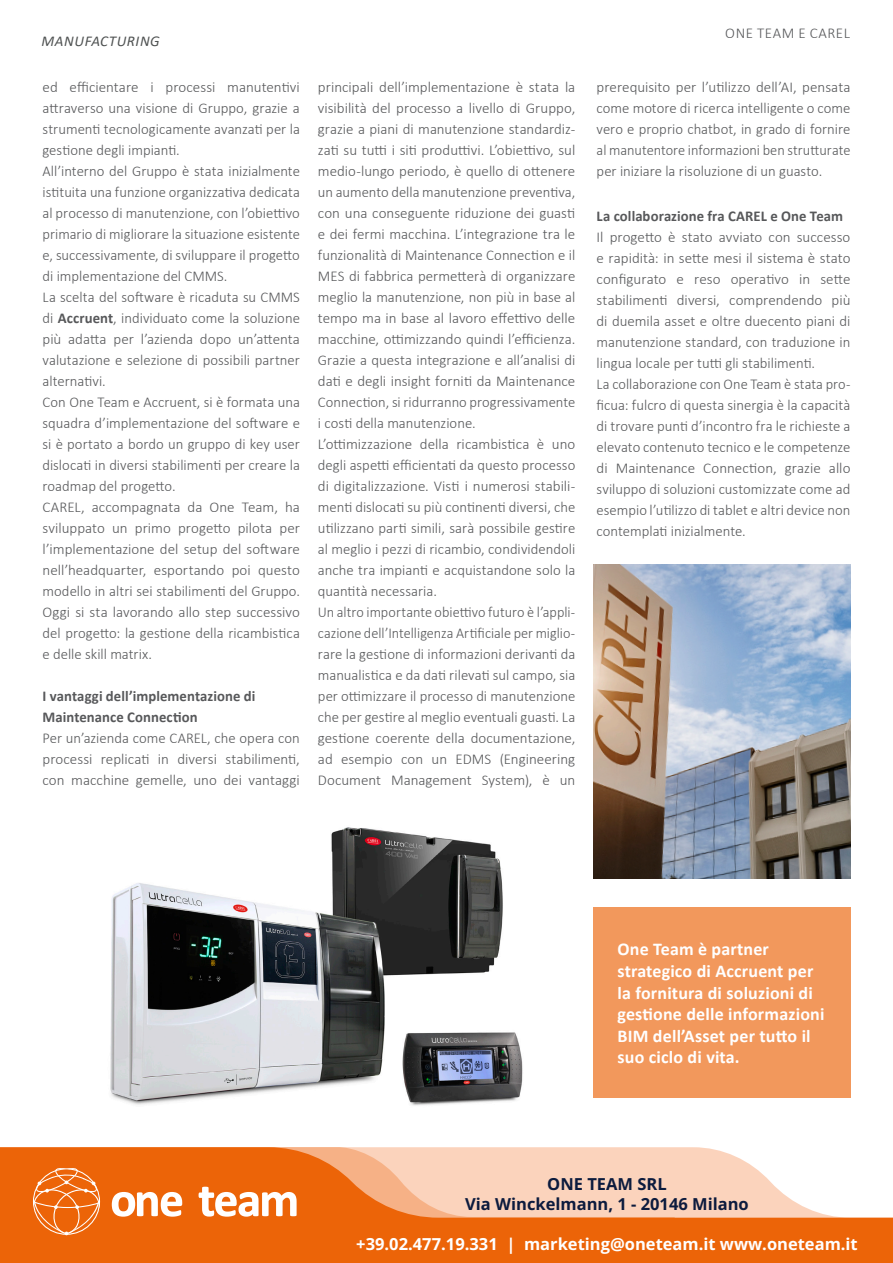
<style>
.page{position:relative;width:893px;height:1263px;background:#fff}
.page>*{position:absolute;margin:0;border:0;box-sizing:border-box;transform-origin:0 0}
.t1{font:700 18px/21.6px "Calibri";letter-spacing:.01em;color:#fff}
.Didascalia_pt8{font:700 16.5px "Open Sans";color:#fff}
.Didascalia_pt8-2{font:700 16.5px/19.8px "Open Sans";color:#0c1b3e;text-align:center}
.t2{font:300 15px/21px "Calibri";color:#57585a;text-align:justify}
.t3{font:300 15px/21px "Calibri";color:#57585a;text-align:justify;scale:.95 1}
.t4{font:300 15px/21px "Calibri";color:#57585a;text-align:justify;scale:.96 1}
.t5{font:700 15px "Calibri";letter-spacing:.005em;color:#57585a}
.t6{font:300 15px "Calibri";letter-spacing:.04em;color:#57585a}
.t7{font:italic 15px "Calibri";letter-spacing:.04em;color:#4f5252}
.s1{font-weight:700}
</style>
<div class="page">
<svg style="left:0;top:1147px;width:893px;height:116px;background:#f29355"></svg>
<div style="left:593px;top:907px;width:257px;height:191px;background:#f2985c"></div>
<svg style="left:112px;top:1192px;width:70px;height:25px"></svg>
<svg style="left:199px;top:1187px;width:98px;height:30px"></svg>
<svg style="left:33px;top:1167px;width:67px;height:68px;background:#ee7d30"></svg>
<img style="left:593px;top:565px;width:257px;height:314px">
<img style="left:110px;top:827px;width:413px;height:279px">
<p class="t7" style="left:42px;top:30px;width:120px">MANUFACTURING</p>
<p class="t2" style="left:43px;top:77px;width:259px">ed efficientare i processi manutentivi attraverso una visione di Gruppo, grazie a strumenti tecnologicamente avanzati per la gestione degli impianti.</p>
<p class="t2" style="left:43px;top:161px;width:259px">All’interno del Gruppo è stata inizialmente istituita una funzione organizzativa dedicata al processo di manutenzione, con l’obiettivo primario di migliorare la situazione esistente e, successivamente, di sviluppare il progetto di implementazione del CMMS.</p>
<p class="t2" style="left:43px;top:287px;width:259px">La scelta del software è ricaduta su CMMS di <span class="s1">Accruent</span>, individuato come la soluzione più adatta per l’azienda dopo un’attenta valutazione e selezione di possibili partner alternativi.</p>
<p class="t2" style="left:43px;top:392px;width:259px">Con One Team e Accruent, si è formata una squadra d’implementazione del software e si è portato a bordo un gruppo di key user dislocati in diversi stabilimenti per creare la roadmap del progetto.</p>
<p class="t2" style="left:43px;top:497px;width:259px">CAREL, accompagnata da One Team, ha sviluppato un primo progetto pilota per l’implementazione del setup del software nell’headquarter, esportando poi questo modello in altri sei stabilimenti del Gruppo.<br>Oggi si sta lavorando allo step successivo del progetto: la gestione della ricambistica e delle skill matrix.</p>
<p class="t5" style="left:43px;top:686px;width:214px">I vantaggi dell’implementazione di</p>
<p class="t5" style="left:43px;top:707px;width:157px">Maintenance Connection</p>
<p class="t2" style="left:43px;top:728px;width:259px">Per un’azienda come CAREL, che opera con processi replicati in diversi stabilimenti, con macchine gemelle, uno dei vantaggi</p>
<p class="t2" style="left:318px;top:77px;width:259px">principali dell’implementazione è stata la visibilità del processo a livello di Gruppo, grazie a piani di manutenzione standardiz&shy;zati su tutti i siti produttivi. L’obiettivo, sul medio-lungo periodo, è quello di ottenere un aumento della manutenzione preventiva, con una conseguente riduzione dei guasti e dei fermi macchina. L’integrazione tra le funzionalità di Maintenance Connection e il MES di fabbrica permetterà di organizzare meglio la manutenzione, non più in base al tempo ma in base al lavoro effettivo delle macchine, ottimizzando quindi l’efficienza.<br>Grazie a questa integrazione e all’analisi di dati e degli insight forniti da Maintenance Connection, si ridurranno progressivamente i costi della manutenzione.</p>
<p class="t2" style="left:318px;top:434px;width:259px">L’ottimizzazione della ricambistica è uno degli aspetti efficientati da questo processo di digitalizzazione. Visti i numerosi stabili&shy;menti dislocati su più continenti diversi, che utilizzano parti simili, sarà possibile gestire al meglio i pezzi di ricambio, condividendoli anche tra impianti e acquistandone solo la quantità necessaria.</p>
<p class="t3" style="left:318px;top:602px;width:272px">Un altro importante obiettivo futuro è l’appli&shy;cazione dell’Intelligenza Artificiale per miglio&shy;rare la gestione di informazioni derivanti da manualistica e da dati rilevati sul campo, sia per ottimizzare il processo di manutenzione che per gestire al meglio eventuali guasti. La gestione coerente della documentazione, ad esempio con un EDMS (Engineering Document Management System), è un</p>
<p class="t6" style="left:725px;top:24px;width:126px">ONE TEAM E CAREL</p>
<p class="t2" style="left:597px;top:77px;width:255px">prerequisito per l’utilizzo dell’AI, pensata come motore di ricerca intelligente o come vero e proprio chatbot, in grado di fornire al manutentore informazioni ben strutturate per iniziare la risoluzione di un guasto.</p>
<p class="t5" style="left:597px;top:206px;width:248px">La collaborazione fra CAREL e One Team</p>
<p class="t2" style="left:597px;top:227px;width:255px">Il progetto è stato avviato con successo e rapidità: in sette mesi il sistema è stato configurato e reso operativo in sette stabilimenti diversi, comprendendo più di duemila asset e oltre duecento piani di manutenzione standard, con traduzione in lingua locale per tutti gli stabilimenti.</p>
<p class="t4" style="left:597px;top:374px;width:266px">La collaborazione con One Team è stata pro&shy;ficua: fulcro di questa sinergia è la capacità di trovare punti d’incontro fra le richieste a elevato contenuto tecnico e le competenze di Maintenance Connection, grazie allo sviluppo di soluzioni customizzate come ad esempio l’utilizzo di tablet e altri device non contemplati inizialmente.</p>
<p class="t1" style="left:618px;top:938px;width:208px">One Team è partner strategico di Accruent per la fornitura di soluzioni di gestione delle informazioni<br>BIM dell’Asset per tutto il suo ciclo di vita.</p>
<p class="Didascalia_pt8-2" style="left:465px;top:1174px;width:285px">ONE TEAM SRL<br>Via Winckelmann, 1 - 20146 Milano</p>
<p class="Didascalia_pt8" style="left:356px;top:1232px;width:503px">+39.02.477.19.331 | marketing@oneteam.it www.oneteam.it</p>
</div>
